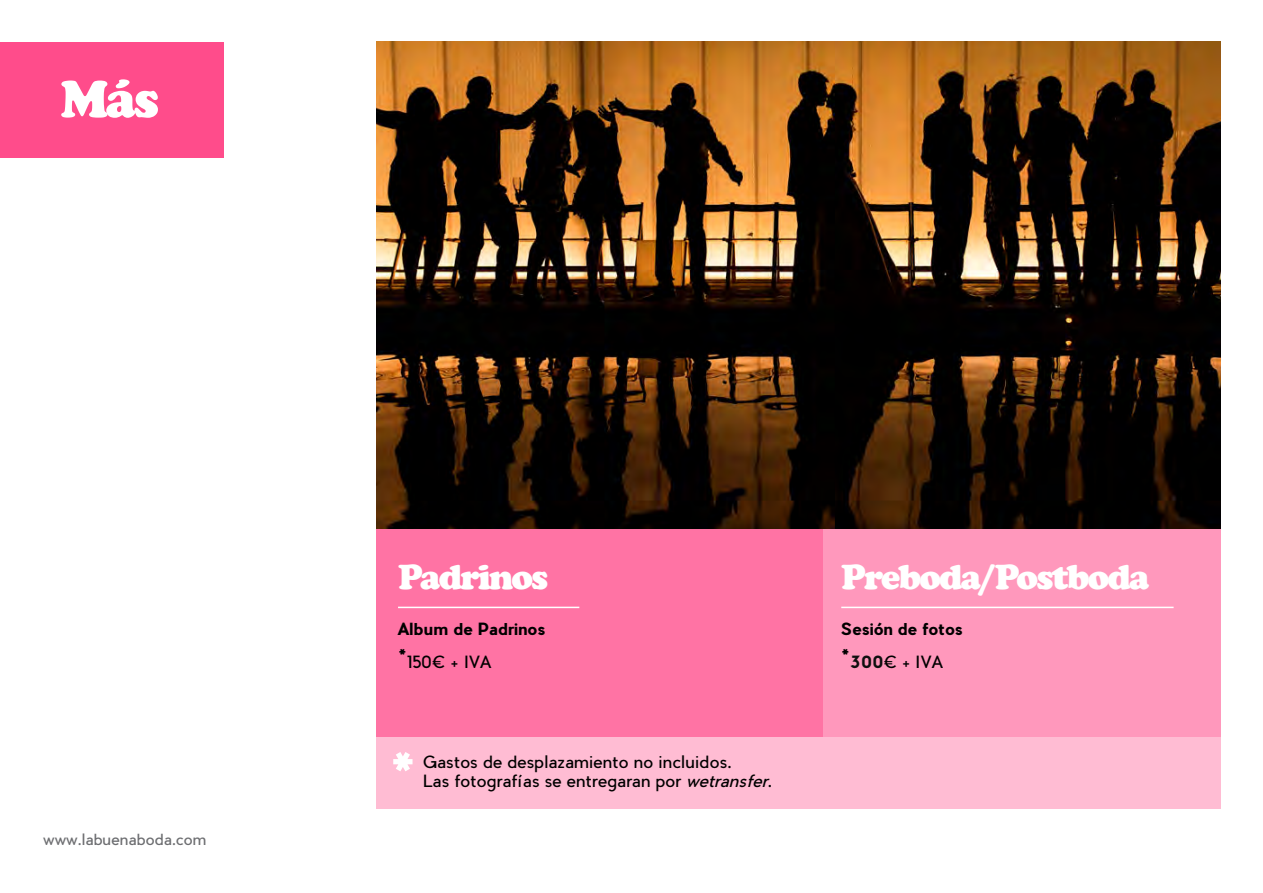
<style>
.page{position:relative;width:1263px;height:893px;background:#fff}
.page>*{position:absolute;margin:0;border:0;box-sizing:border-box;transform-origin:0 0}
.t1{font:900 54px "Cooper";color:#fff}
.t2{font:900 36px "Cooper";letter-spacing:-.05em;color:#fff}
.t3{font:16.5px/19.8px "Pier Sans";color:#000}
.t4{font:700 16.5px/32.4px "Pier Sans";color:#000}
.t5{font:15px "Pier Sans";color:#6d6e71}
.s1{font-weight:400;font-size:27px}
.s2{font-weight:400}
.s3{color:#0f0f0f}
.s4{font-style:italic}
</style>
<div class="page">
<div style="left:0;top:43px;width:224px;height:115px;background:#ff4c8b"></div>
<img style="left:376px;top:41px;width:844px;height:488px">
<div style="left:376px;top:529px;width:447px;height:208px;background:#ff73a4"></div>
<div style="left:823px;top:529px;width:397px;height:208px;background:#ff98bc"></div>
<hr style="left:398px;top:607px;width:181px;height:1px;background:#fff">
<hr style="left:841px;top:607px;width:332px;height:1px;background:#fff">
<div style="left:376px;top:737px;width:844px;height:71px;background:#ffbcd3"></div>
<svg style="left:393px;top:752px;width:19px;height:19px"></svg>
<h1 class="t1" style="left:61px;top:67px;width:100px">Más</h1>
<p class="t5" style="left:43px;top:830px;width:165px">www.labuenaboda.com</p>
<h2 class="t2" style="left:398px;top:556px;width:152px">Padrinos</h2>
<h2 class="t2" style="left:841px;top:556px;width:310px">Preboda/Postboda</h2>
<p class="t4" style="left:398px;top:613px;width:149px">Album de Padrinos <span class="s1">*</span><span class="s2">150€ + IVA</span></p>
<p class="t4" style="left:841px;top:613px;width:123px">Sesión de fotos <span class="s1">*</span><span class="s3">300</span><span class="s2">€ + IVA</span></p>
<p class="t3" style="left:423px;top:752px;width:350px">Gastos de desplazamiento no incluidos.<br>Las fotografías se entregaran por <span class="s4">wetransfer</span>.</p>
</div>
